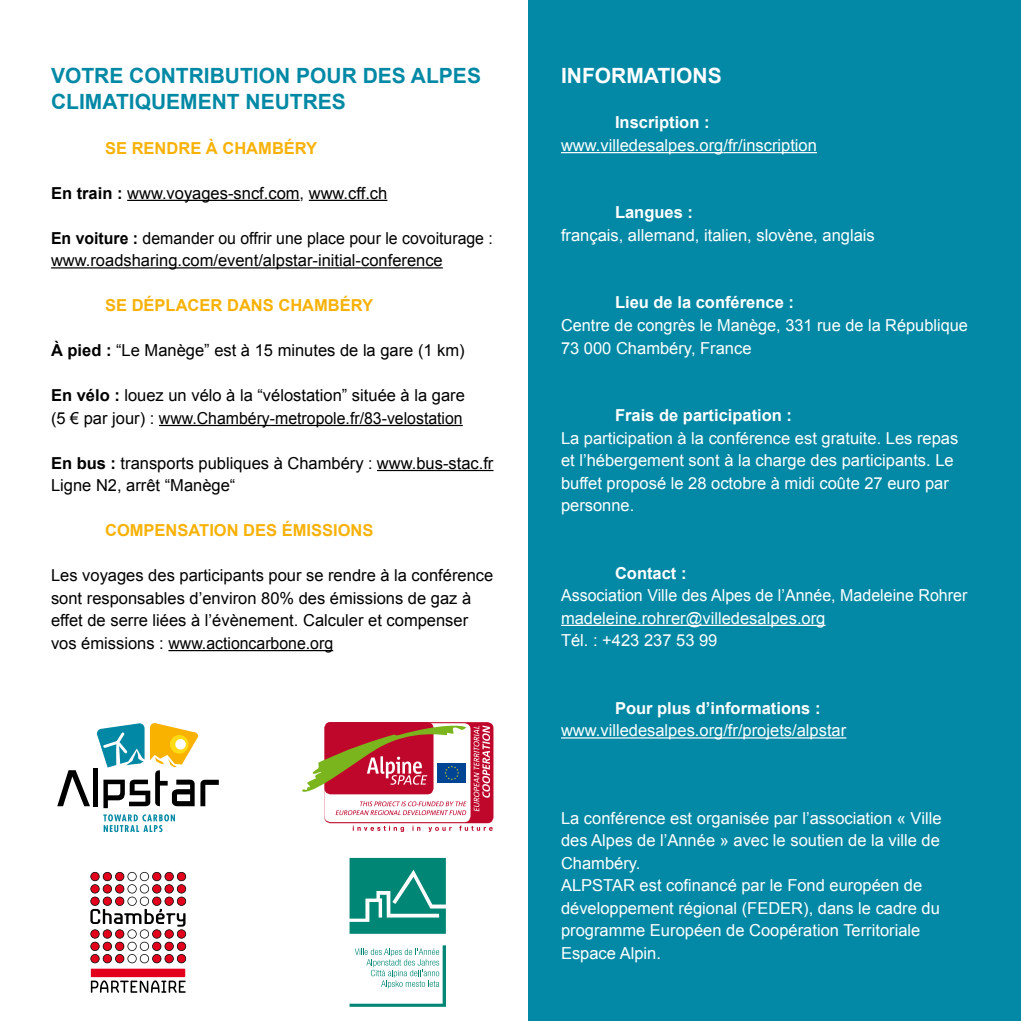
<style>
.page{position:relative;width:1021px;height:1021px;background:#fff}
.page>*{position:absolute;margin:0;border:0;box-sizing:border-box;transform-origin:0 0}
.t1{font:700 21px/25.2px "Arial";color:#0389a5}
.t2{font:700 21px "Arial";color:#fff}
.t3{font:16.5px/22.5px "Arial";color:#fff}
.t4{font:16.5px/22.5px "Arial";color:#000}
.t5{font:16.5px/22.5px "Arial";color:#000;scale:.96 1}
.t6{font:700 16.5px "Arial";color:#fff}
.t7{font:700 16.5px "Arial";color:#f8b207}
.s1{font-weight:700}
</style>
<div class="page">
<div style="left:528px;top:0;width:492px;height:1020px;background:#0389a5"></div>
<svg style="left:349px;top:857px;width:97px;height:76px;background:#249787"></svg>
<svg style="left:349px;top:945px;width:97px;height:61px"></svg>
<svg style="left:90px;top:871px;width:96px;height:121px"></svg>
<div style="left:324px;top:722px;width:169px;height:101px;background:#bf072b;border-radius:6px"></div>
<div style="left:324px;top:723px;width:146px;height:99px;background:#fff;border-radius:6px"></div>
<div style="left:324px;top:722px;width:109px;height:72px;background:#bf072b;border-radius:6px"></div>
<svg style="left:302px;top:723px;width:165px;height:68px"></svg>
<svg style="left:353px;top:825px;width:139px;height:7px"></svg>
<svg style="left:473px;top:725px;width:17px;height:86px"></svg>
<svg style="left:336px;top:801px;width:130px;height:14px"></svg>
<svg style="left:57px;top:770px;width:33px;height:36px"></svg>
<hr style="left:94px;top:768px;width:4px;height:38px;background:#000">
<svg style="left:103px;top:814px;width:72px;height:18px"></svg>
<svg style="left:97px;top:723px;width:122px;height:85px"></svg>
<hr style="left:127px;top:200px;width:172px;height:1px;background:#000">
<hr style="left:309px;top:200px;width:78px;height:1px;background:#000">
<hr style="left:51px;top:267px;width:392px;height:1px;background:#000">
<hr style="left:159px;top:425px;width:304px;height:1px;background:#000">
<hr style="left:377px;top:470px;width:116px;height:1px;background:#000">
<hr style="left:168px;top:650px;width:165px;height:1px;background:#000">
<hr style="left:561px;top:152px;width:39px;height:1px;background:#fff">
<hr style="left:600px;top:152px;width:123px;height:1px;background:#fff">
<hr style="left:723px;top:152px;width:94px;height:1px;background:#fff">
<hr style="left:561px;top:624px;width:264px;height:2px;background:#fff">
<hr style="left:561px;top:737px;width:285px;height:1px;background:#fff">
<p class="t1" style="left:51px;top:64px;width:429px">VOTRE CONTRIBUTION POUR DES ALPES<br>CLIMATIQUEMENT NEUTRES</p>
<p class="t7" style="left:105px;top:137px;width:214px">SE RENDRE À CHAMBÉRY</p>
<p class="t4" style="left:51px;top:182px;width:338px"><span class="s1">EN TRAIN :</span> www.voyages-sncf.com, www.cff.ch</p>
<p class="t5" style="left:51px;top:227px;width:462px"><span class="s1">EN VOITURE :</span> demander ou offrir une place pour le covoiturage : www.roadsharing.com/event/alpstar-initial-conference</p>
<p class="t7" style="left:105px;top:294px;width:62px">SE DÉPLAC</p>
<p class="t7" style="left:199px;top:294px;width:175px">ER DANS CHAMBÉRY</p>
<p class="t4" style="left:51px;top:339px;width:415px"><span class="s1">À PIED :</span> “Le Manège” est à 15 minutes de la gare (1 km)</p>
<p class="t4" style="left:51px;top:384px;width:415px"><span class="s1">EN VÉLO :</span> louez un vélo à la “vélostation” située à la gare (5 € par jour) : www.Chambéry-metropole.fr/83-velostation</p>
<p class="t4" style="left:51px;top:452px;width:444px"><span class="s1">EN BUS :</span> transports publiques à Chambéry : www.bus-stac.fr<br>Ligne N2, arrêt “Manège“</p>
<p class="t7" style="left:105px;top:519px;width:84px">COMPENSAT</p>
<p class="t7" style="left:209px;top:519px;width:164px">ION DES ÉMISSIONS</p>
<p class="t4" style="left:51px;top:564px;width:444px">Les voyages des participants pour se rendre à la conférence sont responsables d’environ 80% des émissions de gaz à effet de serre liées à l’évènement. Calculer et compenser vos émissions : www.actioncarbone.org</p>
<p class="t2" style="left:561px;top:62px;width:123px">IN FORMATIONS</p>
<p class="t6" style="left:615px;top:112px;width:96px">INSCRIPTION :</p>
<p class="t3" style="left:561px;top:134px;width:257px">www.villedesalpes.org/fr/inscription</p>
<p class="t6" style="left:615px;top:202px;width:79px">LANGUES :</p>
<p class="t3" style="left:561px;top:224px;width:315px">français, allemand, italien, slovène, anglais</p>
<p class="t6" style="left:615px;top:292px;width:180px">LIEU DE LA CONFÉRENCE :</p>
<p class="t3" style="left:561px;top:314px;width:408px">Centre de congrès le Manège, 331 rue de la République<br>73 000 Chambéry, France</p>
<p class="t6" style="left:615px;top:404px;width:178px">FRAIS DE PARTICIPATION :</p>
<p class="t3" style="left:561px;top:426px;width:399px">La participation à la conférence est gratuite. Les repas et l’hébergement sont à la charge des participants. Le buffet proposé le 28 octobre à midi coûte 27 euro par personne.</p>
<p class="t6" style="left:615px;top:562px;width:73px">CONTACT :</p>
<p class="t3" style="left:561px;top:584px;width:408px">Association Ville des Alpes de l’Année, Madeleine Rohrer madeleine.rohrer@villedesalpes.org<br>Tél. : +423 237 53 99</p>
<p class="t6" style="left:615px;top:697px;width:207px">POUR PLUS D’INFORMATIONS :</p>
<p class="t3" style="left:561px;top:719px;width:287px">www.villedesalpes.org/fr/projets/alpstar</p>
<p class="t3" style="left:561px;top:806px;width:382px">La conférence est organisée par l’association « Ville des Alpes de l’Année » avec le soutien de la ville de Chambéry.<br>ALPSTAR est cofinancé par le Fond européen de développement régional (FEDER), dans le cadre du programme Européen de Coopération Territoriale Espace Alpin.</p>
</div>
